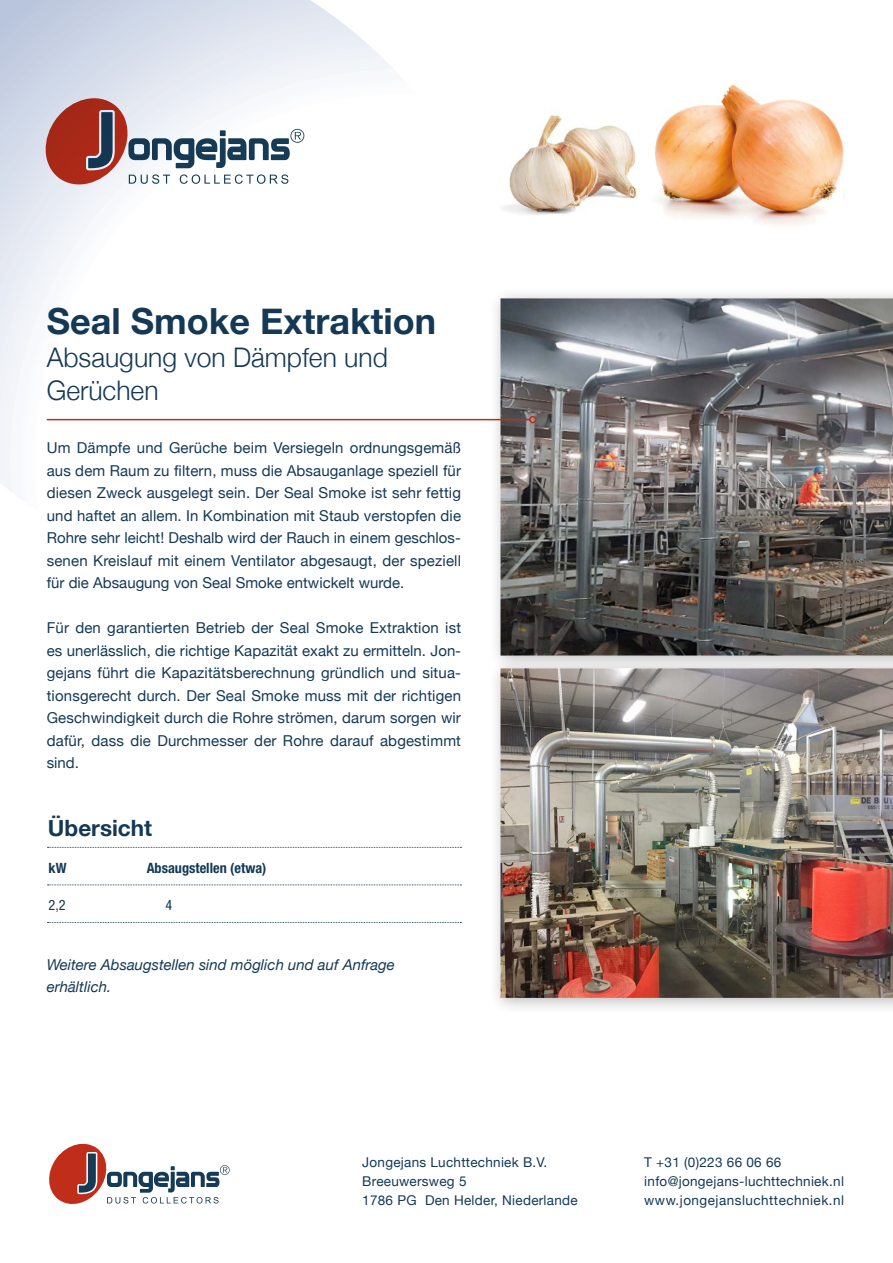
<style>
.page{position:relative;width:893px;height:1263px;background:#fff}
.page>*{position:absolute;margin:0;border:0;box-sizing:border-box;transform-origin:0 0}
.t1{font:700 36px "Helvetica Neue";color:#153955}
.t2{font:300 27px "Helvetica Neue";color:#153955}
.t3{font:700 22.5px "Helvetica Neue";color:#153955}
.Normaal{font:15px/22.5px "Helvetica Neue";letter-spacing:.01em;color:#153955;text-align:justify}
.Normaal-2{font:italic 15px "Helvetica Neue";color:#153955}
.Normaal-3{font:700 condensed 14.25px "Helvetica Neue LT Std";color:#153955}
.Normaal-4{font:condensed 14.25px "Helvetica Neue LT Std";color:#153955}
.t4{font:13.5px/18.6px "Helvetica Neue";letter-spacing:.02em;color:#153955}
</style>
<div class="page">
<svg style="left:0;top:0;width:489px;height:492px"></svg>
<div style="left:489px;top:287px;width:404px;height:386px;background:#231f20;opacity:.3"></div>
<img style="left:500px;top:298px;width:393px;height:358px">
<div style="left:489px;top:657px;width:404px;height:358px;background:#231f20;opacity:.3"></div>
<img style="left:500px;top:668px;width:393px;height:330px">
<hr style="left:47px;top:419px;width:483px;height:1px;background:#c02d19">
<div style="left:529px;top:416px;width:8px;height:7px;border:2px solid #c02d19;border-radius:50%"></div>
<svg style="left:48px;top:884px;width:413px;height:1px"></svg>
<svg style="left:48px;top:922px;width:413px;height:1px"></svg>
<svg style="left:48px;top:847px;width:413px;height:1px"></svg>
<img style="left:504px;top:84px;width:340px;height:141px">
<svg style="left:49px;top:1143px;width:181px;height:61px"></svg>
<svg style="left:41px;top:92px;width:263px;height:98px"></svg>
<p class="t1" style="left:47px;top:293px;width:391px">Seal Smoke Extraktion</p>
<p class="t2" style="left:47px;top:336px;width:343px">Absaugung von Dämpfen und</p>
<p class="t2" style="left:47px;top:369px;width:113px">Gerüchen</p>
<p class="Normaal" style="left:47px;top:437px;width:416px">Um Dämpfe und Gerüche beim Versiegeln ordnungsgemäß aus dem Raum zu filtern, muss die Absauganlage speziell für diesen Zweck ausgelegt sein. Der Seal Smoke ist sehr fettig und haftet an allem. In Kombination mit Staub verstopfen die Rohre sehr leicht! Deshalb wird der Rauch in einem geschlos&shy;senen Kreislauf mit einem Ventilator abgesaugt, der speziell für die Absaugung von Seal Smoke entwickelt wurde.</p>
<p class="Normaal" style="left:47px;top:617px;width:416px">Für den garantierten Betrieb der Seal Smoke Extraktion ist es unerlässlich, die richtige Kapazität exakt zu ermitteln. Jon&shy;gejans führt die Kapazitätsberechnung gründlich und situa&shy;tionsgerecht durch. Der Seal Smoke muss mit der richtigen Geschwindigkeit durch die Rohre strömen, darum sorgen wir dafür, dass die Durchmesser der Rohre darauf abgestimmt sind.</p>
<p class="t3" style="left:48px;top:810px;width:106px">Übersicht</p>
<p class="Normaal-3" style="left:49px;top:859px;width:19px">kW</p>
<p class="Normaal-3" style="left:147px;top:859px;width:121px">Absaugstellen (etwa)</p>
<p class="Normaal-4" style="left:49px;top:897px;width:19px">2,2</p>
<p class="Normaal-4" style="left:166px;top:897px;width:8px">4</p>
<p class="Normaal-2" style="left:47px;top:954px;width:350px">Weitere Absaugstellen sind möglich und auf Anfrage</p>
<p class="Normaal-2" style="left:47px;top:976px;width:66px">erhältlich.</p>
<p class="t4" style="left:362px;top:1154px;width:186px">Jongejans Luchttechniek B.V.</p>
<p class="t4" style="left:362px;top:1173px;width:106px">Breeuwersweg 5</p>
<p class="t4" style="left:362px;top:1191px;width:217px">1786 PG Den Helder, Niederlande</p>
<p class="t4" style="left:644px;top:1154px;width:139px">T +31 (0)223 66 06 66</p>
<p class="t4" style="left:644px;top:1173px;width:201px">info@jongejans-luchttechniek.nl www.jongejansluchttechniek.nl</p>
</div>
